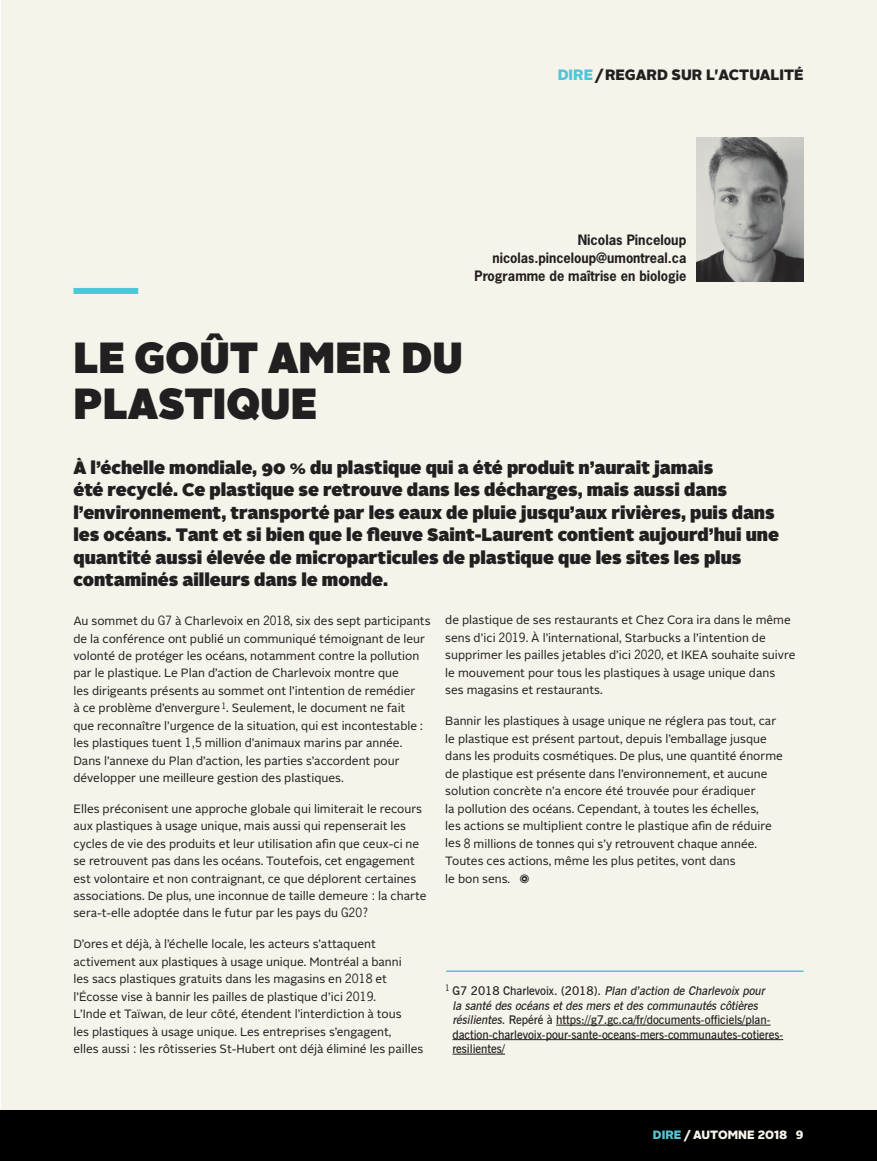
<style>
.page{position:relative;width:877px;height:1161px;background:#fff}
.page>*{position:absolute;margin:0;border:0;box-sizing:border-box;transform-origin:0 0}
.t1{font:900 43.5px/46.5px "Alright Sans";color:#231f20}
.t2{font:900 18px/22.5px "Alright Sans";color:#231f20}
.t3{font:900 15px "Alright Sans";color:#231f20}
.t4{font:700 13.5px/18px "News Gothic";color:#231f20;text-align:right}
.t5{font:12px/17.4px "Alright Sans";color:#231f20}
.t6{font:600 12px/14.5px "News Gothic BT";letter-spacing:-.005em;color:#231f20}
.t7{font:900 12px "Alright Sans";color:#f6f3ea}
.s1{color:#51c6d8}
.s2{font-family:"News Gothic"}
.s3{font-style:italic}
</style>
<div class="page">
<div style="left:0;top:1110px;width:877px;height:51px;background:#000"></div>
<div style="left:1px;top:0;width:876px;height:1110px;background:#f6f3ea"></div>
<img style="left:697px;top:138px;width:107px;height:143px">
<div style="left:73px;top:288px;width:65px;height:6px;background:#51c6d8"></div>
<hr style="left:556px;top:1025px;width:215px;height:1px;background:#231f20">
<hr style="left:452px;top:1039px;width:331px;height:1px;background:#231f20">
<hr style="left:452px;top:1054px;width:53px;height:1px;background:#231f20">
<hr style="left:446px;top:970px;width:358px;height:2px;background:#51c6d8">
<p class="t3" style="left:558px;top:64px;width:247px"><span class="s1">DIRE</span> / REGARD SUR L'ACTUALITÉ</p>
<p class="t4" style="left:475px;top:231px;width:213px">Nicolas Pinceloup nicolas.pinceloup@umontreal.ca<br>Programme de maîtrise en biologie</p>
<h1 class="t1" style="left:73px;top:334px;width:391px">LE GOÛT AMER DU<br>PLASTIQUE</h1>
<p class="t2" style="left:73px;top:456px;width:707px">À l’échelle mondiale, 90 % du plastique qui a été produit n’aurait jamais<br>été recyclé. Ce plastique se retrouve dans les décharges, mais aussi dans l’environnement, transporté par les eaux de pluie jusqu’aux rivières, puis dans les océans. Tant et si bien que le fleuve Saint-Laurent contient aujourd’hui une quantité aussi élevée de microparticules de plastique que les sites les plus contaminés ailleurs dans le monde.</p>
<p class="t5" style="left:73px;top:612px;width:359px">Au sommet du <span class="s2">G7</span> à Charlevoix en <span class="s2">2018</span>, six des sept participants de la conférence ont publié un communiqué témoignant de leur volonté de protéger les océans, notamment contre la pollution par le plastique. Le Plan d’action de Charlevoix montre que<br>les dirigeants présents au sommet ont l’intention de remédier<br>à ce problème d’envergure<sup>1</sup>. Seulement, le document ne fait<br>que reconnaître l’urgence de la situation, qui est incontestable : les plastiques tuent <span class="s2">1,5</span> million d’animaux marins par année.<br>Dans l’annexe du Plan d’action, les parties s’accordent pour développer une meilleure gestion des plastiques.</p>
<p class="t5" style="left:73px;top:800px;width:355px">Elles préconisent une approche globale qui limiterait le recours aux plastiques à usage unique, mais aussi qui repenserait les cycles de vie des produits et leur utilisation afin que ceux-ci ne se retrouvent pas dans les océans. Toutefois, cet engagement est volontaire et non contraignant, ce que déplorent certaines associations. De plus, une inconnue de taille demeure <span class="s2">:</span> la charte sera-t-elle adoptée dans le futur par les pays du <span class="s2">G20?</span></p>
<p class="t5" style="left:73px;top:936px;width:351px">D’ores et déjà, à l’échelle locale, les acteurs s’attaquent activement aux plastiques à usage unique. Montréal a banni<br>les sacs plastiques gratuits dans les magasins en <span class="s2">2018</span> et l’Écosse vise à bannir les pailles de plastique d’ici <span class="s2">2019</span>.<br>L’Inde et Taïwan, de leur côté, étendent l’interdiction à tous<br>les plastiques à usage unique. Les entreprises s’engagent,<br>elles aussi <span class="s2">:</span> les rôtisseries St-Hubert ont déjà éliminé les pailles</p>
<p class="t5" style="left:445px;top:611px;width:352px">de plastique de ses restaurants et Chez Cora ira dans le même sens d’ici <span class="s2">2019</span>. À l’international, Starbucks a l’intention de supprimer les pailles jetables d’ici <span class="s2">2020</span>, et IKEA souhaite suivre le mouvement pour tous les plastiques à usage unique dans ses magasins et restaurants.</p>
<p class="t5" style="left:445px;top:712px;width:339px">Bannir les plastiques à usage unique ne réglera pas tout, car le plastique est présent partout, depuis l’emballage jusque dans les produits cosmétiques. De plus, une quantité énorme de plastique est présente dans l’environnement, et aucune solution concrète n’a encore été trouvée pour éradiquer<br>la pollution des océans. Cependant, à toutes les échelles,<br>les actions se multiplient contre le plastique afin de réduire les <span class="s2">8</span> millions de tonnes qui s’y retrouvent chaque année.<br>Toutes ces actions, même les plus petites, vont dans<br>le bon sens. ◉</p>
<p class="t6" style="left:452px;top:983px;width:332px;text-indent:-7px"><sup>1</sup> G 7 2 0 1 8 C h a r l evo i x . ( 2 0 1 8 ) . <span class="s3">Plan d’action de Charlevoix pour<br>la santé des océans et des mers et des communautés côtières résilientes</span>. Repéré à https://g7.gc.ca/fr/documents-officiels/plan&shy;daction-charlevoix-pour-sante-oceans-mers-communautes-cotieres&shy;resilientes/</p>
<p class="t7" style="left:653px;top:1127px;width:152px"><span class="s1">DIRE</span> / AUTOMNE 2018 9</p>
</div>
